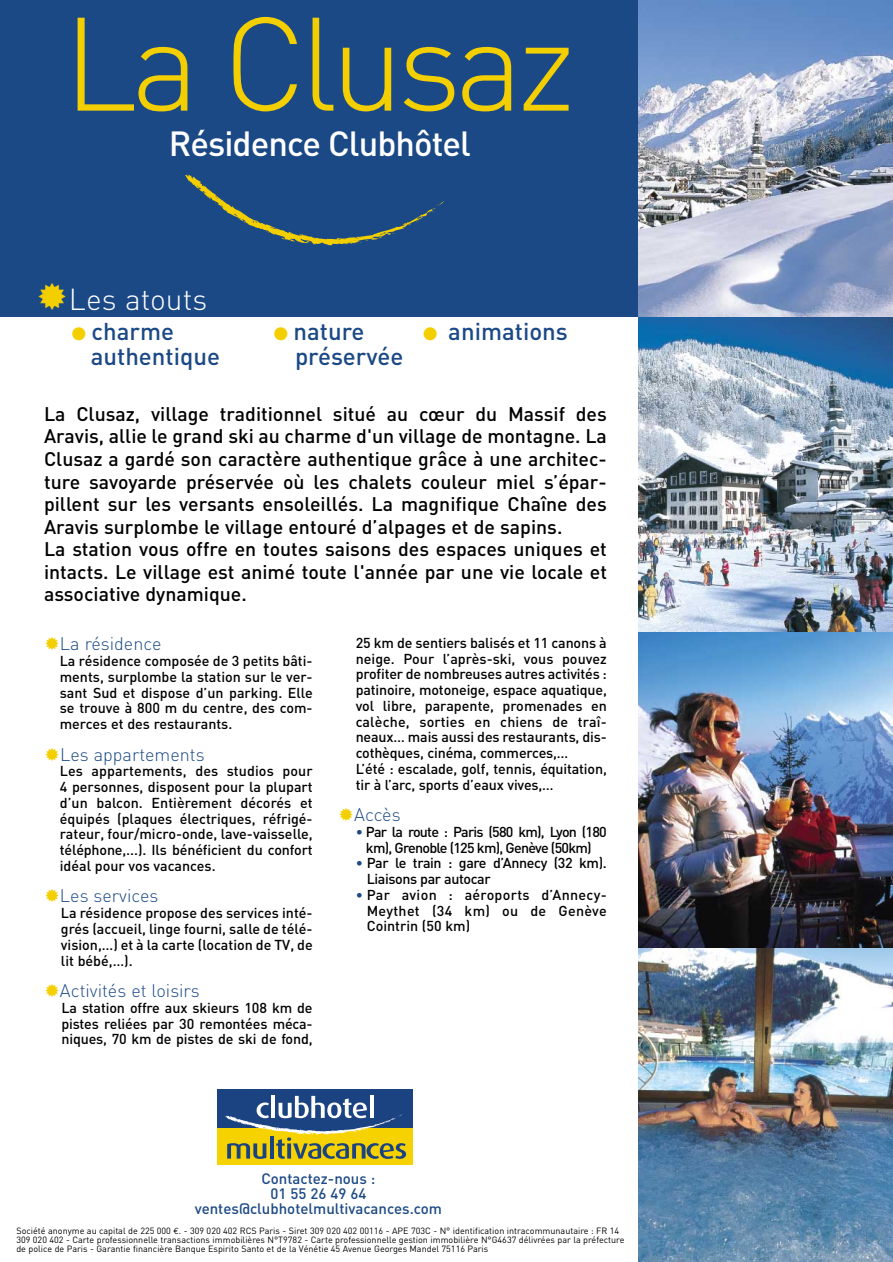
<style>
.page{position:relative;width:893px;height:1262px;background:#fff}
.page>*{position:absolute;margin:0;border:0;box-sizing:border-box;transform-origin:0 0}
.t1{font:300 130.5px "DIN";letter-spacing:-.05em;color:#f4cf00}
.t2{font:500 34.5px "DIN";letter-spacing:-.025em;color:#fff}
.t3{font:300 30px "DIN";color:#fff}
.t4{font:500 24px "DIN";color:#1b4986}
.t5{font:500 19.5px/22.5px "DIN";color:#000}
.t6{font:300 18px "DIN";color:#1b4986}
.t7{font:500 15px/15px "DIN";color:#1b4986;text-align:center}
.t8{font:500 14.25px/15.8px "DIN";letter-spacing:-.01em;color:#000;text-align:justify}
.t9{font:500 14.25px/15.8px "DIN";letter-spacing:-.055em;color:#000;text-align:center}
.t10{font:9px/9px "DIN";color:#000}
.s1{color:#f4cf00}
.s2{color:#1b4986}
.s3{font-family:"Euro Mono"}
</style>
<div class="page">
<div style="left:0;top:0;width:819px;height:317px;background:#1b4986"></div>
<svg style="left:185px;top:174px;width:259px;height:72px"></svg>
<img style="left:638px;top:0;width:254px;height:1261px">
<div style="left:217px;top:1126px;width:196px;height:38px;background:#f6d200"></div>
<div style="left:217px;top:1089px;width:196px;height:38px;background:#1b4382"></div>
<svg style="left:225px;top:1095px;width:181px;height:63px"></svg>
<svg style="left:287px;top:1143px;width:4px;height:15px"></svg>
<h1 class="t1" style="left:63px;top:19px;width:514px">La Clusaz</h1>
<h2 class="t2" style="left:169px;top:132px;width:304px">Résidence Clubhôtel</h2>
<h3 class="t3" style="left:69px;top:288px;width:140px">Les atouts</h3>
<h3 class="t4" style="left:72px;top:323px;width:104px"><span class="s1">●</span> charme</h3>
<h3 class="t4" style="left:274px;top:323px;width:92px"><span class="s1">●</span> nature</h3>
<h3 class="t4" style="left:423px;top:323px;width:146px"><span class="s1">●</span> animations</h3>
<h3 class="t4" style="left:91px;top:348px;width:131px">authentique</h3>
<h3 class="t4" style="left:295px;top:348px;width:110px">préservée</h3>
<p class="t5" style="left:44px;top:405px;width:564px">La Clusaz, village traditionnel situé au cœur du Massif des Aravis, allie le grand ski au charme d'un village de montagne. La Clusaz a gardé son caractère authentique grâce à une architec&shy;ture savoyarde préservée où les chalets couleur miel s’épar&shy;pillent sur les versants ensoleillés. La magnifique Chaîne des Aravis surplombe le village entouré d’alpages et de sapins.<br>La station vous offre en toutes saisons des espaces uniques et intacts. Le village est animé toute l'année par une vie locale et associative dynamique.</p>
<p class="t6" style="left:60px;top:637px;width:103px">La résidence</p>
<p class="t8" style="left:60px;top:655px;width:254px">La résidence composée de 3 petits bâti&shy;ments, surplombe la station sur le ver&shy;sant Sud et dispose d’un parking. Elle se trouve à 800 m du centre, des com&shy;merces et des restaurants.</p>
<p class="t6" style="left:60px;top:748px;width:146px">Les appartements</p>
<p class="t8" style="left:60px;top:765px;width:254px">Les appartements, des studios pour 4 personnes, disposent pour la plupart d’un balcon. Entièrement décorés et équipés (plaques électriques, réfrigé&shy;rateur, four/micro-onde, lave-vaisselle, téléphone,…). Ils bénéficient du confort idéal pour vos vacances.</p>
<p class="t6" style="left:60px;top:889px;width:100px">Les services</p>
<p class="t8" style="left:61px;top:907px;width:253px">La résidence propose des services inté&shy;grés (accueil, linge fourni, salle de télé&shy;vision,…) et à la carte (location de TV, de lit bébé,…).</p>
<p class="t6" style="left:60px;top:984px;width:141px">Activités et loisirs</p>
<p class="t8" style="left:61px;top:1001px;width:253px">La station offre aux skieurs 108 km de pistes reliées par 30 remontées méca&shy;niques, 70 km de pistes de ski de fond,</p>
<p class="t8" style="left:355px;top:636px;width:253px;text-align:left">25 km de sentiers balisés et 11 canons à neige. Pour l’après-ski, vous pouvez profiter de nombreuses autres activités : patinoire, motoneige, espace aquatique, vol libre, parapente, promenades en calèche, sorties en chiens de traî&shy;neaux… mais aussi des restaurants, dis&shy;cothèques, cinéma, commerces,…<br>L’été : escalade, golf, tennis, équitation, tir à l’arc, sports d’eaux vives,…</p>
<p class="t6" style="left:354px;top:808px;width:48px">Accès</p>
<p class="t9" style="left:356px;top:825px;width:252px"><span class="s2">•</span> Par la route : Paris (580 km), Lyon (180 km), Grenoble (125 km), Genève (50km)</p>
<p class="t8" style="left:367px;top:857px;width:241px;text-indent:-11px"><span class="s2">•</span> Par le train : gare d’Annecy (32 km).<br>Liaisons par autocar</p>
<p class="t8" style="left:367px;top:888px;width:242px;text-indent:-11px"><span class="s2">•</span> Par avion : aéroports d’Annecy-Meythet (34 km) ou de Genève Cointrin (50 km)</p>
<p class="t7" style="left:195px;top:1172px;width:249px">Contactez-nous :<br>01 55 26 49 64 ventes@clubhotelmultivacances.com</p>
<p class="t10" style="left:16px;top:1227px;width:609px">Société anonyme au capital de 225 000 <span class="s3">€</span>. - 309 020 402 RCS Paris - Siret 309 020 402 00116 - APE 703C - N° identification intracommunautaire : FR 14<br>309 020 402 - Carte professionnelle transactions immobilières N°T9782 - Carte professionnelle gestion immobilière N°G4637 délivrées par la préfecture de police de Paris - Garantie financière Banque Espirito Santo et de la Vénétie 45 Avenue Georges Mandel 75116 Paris</p>
</div>
